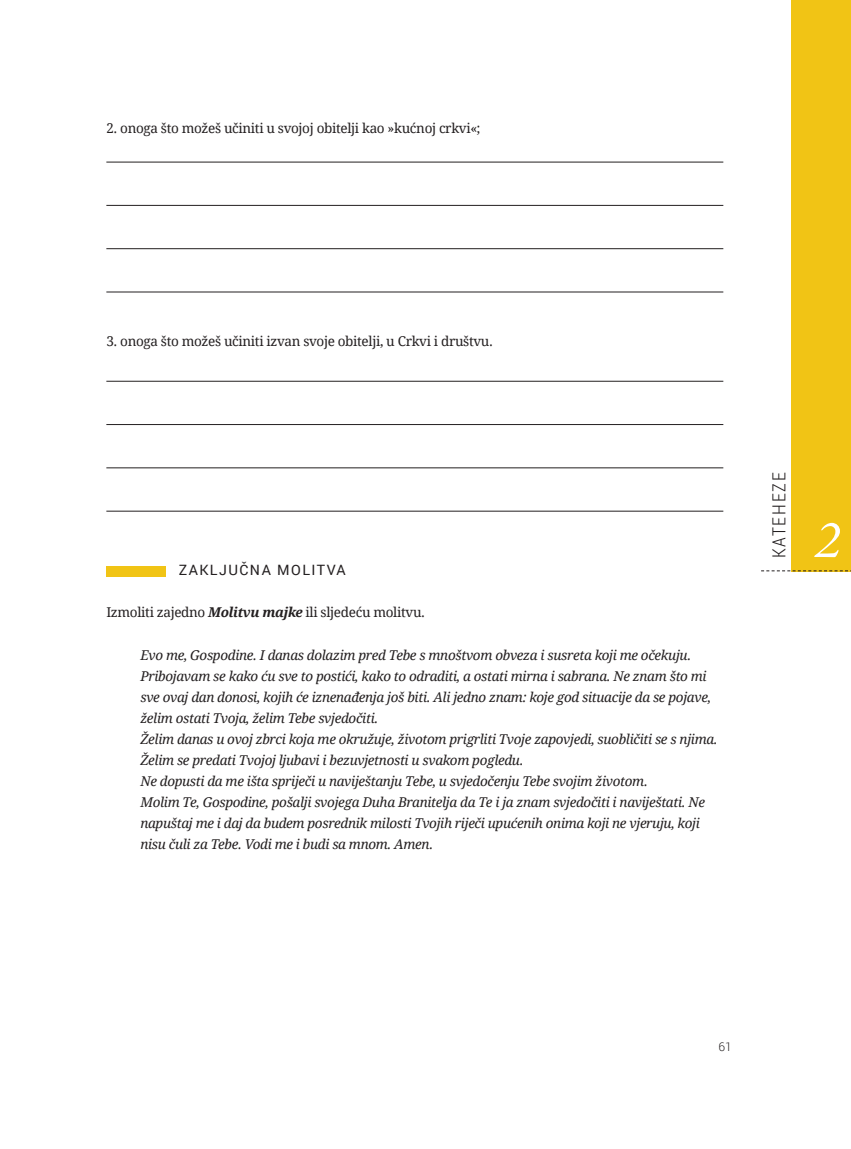
<style>
.page{position:relative;width:851px;height:1149px;background:#fff}
.page>*{position:absolute;margin:0;border:0;box-sizing:border-box;transform-origin:0 0}
.t1{font:italic 54px "Garamond Premr Pro";color:#fff}
.t2{font:300 18px "Roboto Condensed";letter-spacing:.1em;color:#231f20}
.t3{font:14.25px "Roboto";letter-spacing:.1em;color:#231f20}
.t4{font:italic 13.5px/21px "Droid Serif";letter-spacing:-.025em;color:#231f20}
.t5{font:13.5px "Droid Serif";letter-spacing:-.025em;color:#231f20}
.t6{font:300 12px "Roboto";color:#231f20}
.s1{font-weight:700;font-style:italic}
</style>
<div class="page">
<div style="left:791px;top:0;width:59px;height:571px;background:#f1c415"></div>
<svg style="left:761px;top:570px;width:87px;height:1px"></svg>
<hr style="left:106px;top:162px;width:617px;height:1px;background:#231f20">
<hr style="left:106px;top:205px;width:617px;height:1px;background:#231f20">
<hr style="left:106px;top:248px;width:617px;height:1px;background:#231f20">
<hr style="left:106px;top:291px;width:617px;height:1px;background:#231f20">
<hr style="left:106px;top:381px;width:617px;height:1px;background:#231f20">
<hr style="left:106px;top:424px;width:617px;height:1px;background:#231f20">
<hr style="left:106px;top:467px;width:617px;height:1px;background:#231f20">
<hr style="left:106px;top:510px;width:617px;height:1px;background:#231f20">
<div style="left:106px;top:566px;width:60px;height:10px;background:#f1c415"></div>
<p class="t5" style="left:106px;top:119px;width:375px">2. onoga što možeš učiniti u svojoj obitelji kao »kućnoj crkvi«;</p>
<p class="t5" style="left:106px;top:332px;width:388px">3. onoga što možeš učiniti izvan svoje obitelji, u Crkvi i društvu.</p>
<p class="t3" style="left:179px;top:560px;width:168px">ZAKLJUČNA MOLITVA</p>
<p class="t5" style="left:106px;top:603px;width:320px">Izmoliti zajedno <span class="s1">Molitvu majke</span> ili sljedeću molitvu.</p>
<p class="t4" style="left:140px;top:643px;width:578px">Evo me, Gospodine. I danas dolazim pred Tebe s mnoštvom obveza i susreta koji me očekuju.<br>Pribojavam se kako ću sve to postići, kako to odraditi, a ostati mirna i sabrana. Ne znam što mi sve ovaj dan donosi, kojih će iznenađenja još biti. Ali jedno znam: koje god situacije da se pojave, želim ostati Tvoja, želim Tebe svjedočiti.<br>Želim danas u ovoj zbrci koja me okružuje, životom prigrliti Tvoje zapovjedi, suobličiti se s njima.<br>Želim se predati Tvojoj ljubavi i bezuvjetnosti u svakom pogledu.<br>Ne dopusti da me išta spriječi u naviještanju Tebe, u svjedočenju Tebe svojim životom.<br>Molim Te, Gospodine, pošalji svojega Duha Branitelja da Te i ja znam svjedočiti i naviještati. Ne napuštaj me i daj da budem posrednik milosti Tvojih riječi upućenih onima koji ne vjeruju, koji nisu čuli za Tebe. Vodi me i budi sa mnom. Amen.</p>
<h2 class="t2" style="left:766px;top:558px;width:87px;rotate:-90deg">KATEHEZE</h2>
<h1 class="t1" style="left:814px;top:505px;width:28px">2</h1>
<p class="t6" style="left:718px;top:1038px;width:15px">61</p>
</div>
